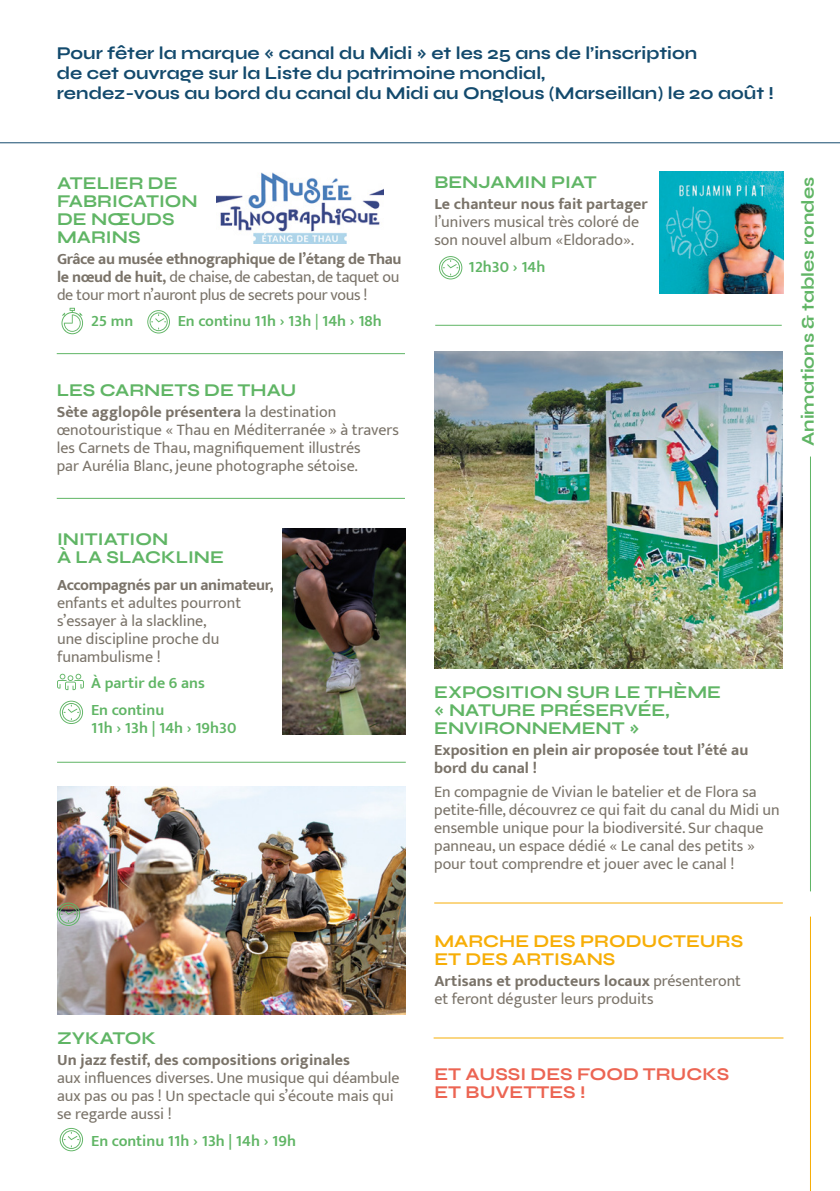
<style>
.page{position:relative;width:840px;height:1191px;background:#fff}
.page>*{position:absolute;margin:0;border:0;box-sizing:border-box;transform-origin:0 0}
.t1{font:18px/18px "Syne";color:#60b565}
.t2{font:18px/20px "Syne";color:#134a6d}
.t3{font:18px/18px "Syne";color:#f7ae07}
.t4{font:18px/18px "Syne";color:#ec6553}
.t5{font:16px/18px "Mukta";color:#7a7369}
.t6{font:16px/18px "Mukta";letter-spacing:-.02em;color:#7a7369}
.t7{font:700 16px/18px "Mukta";color:#7a7369}
.t8{font:600 16px/26.4px "Mukta";color:#60b565}
.t9{font:700 16px "Mukta";letter-spacing:-.02em;color:#7a7369}
.s1{font-weight:700}
.s2{font-weight:400}
</style>
<div class="page">
<svg style="left:57px;top:673px;width:27px;height:17px"></svg>
<hr style="left:57px;top:353px;width:348px;height:1px;background:#60b565">
<hr style="left:0;top:142px;width:839px;height:1px;background:#134a6d">
<hr style="left:57px;top:498px;width:348px;height:1px;background:#60b565">
<hr style="left:435px;top:325px;width:346px;height:1px;background:#60b565">
<hr style="left:434px;top:902px;width:348px;height:1px;background:#f7ae07">
<hr style="left:57px;top:762px;width:348px;height:1px;background:#60b565">
<img style="left:282px;top:528px;width:123px;height:206px">
<img style="left:659px;top:172px;width:123px;height:121px">
<img style="left:57px;top:786px;width:348px;height:228px">
<hr style="left:809px;top:456px;width:1px;height:435px;background:#60b565">
<hr style="left:809px;top:916px;width:1px;height:275px;background:#f7ae07">
<svg style="left:147px;top:310px;width:23px;height:23px"></svg>
<svg style="left:60px;top:700px;width:23px;height:24px"></svg>
<svg style="left:60px;top:1128px;width:23px;height:23px"></svg>
<svg style="left:439px;top:256px;width:23px;height:23px"></svg>
<svg style="left:61px;top:308px;width:22px;height:26px"></svg>
<svg style="left:57px;top:902px;width:23px;height:24px"></svg>
<img style="left:434px;top:352px;width:348px;height:316px">
<img style="left:217px;top:172px;width:166px;height:72px">
<hr style="left:433px;top:1037px;width:350px;height:1px;background:#f7ae07">
<p class="t2" style="left:57px;top:43px;width:718px">Pour fêter la marque « canal du Midi » et les 25 ans de l’inscription<br>de cet ouvrage sur la Liste du patrimoine mondial,<br>rendez-vous au bord du canal du Midi au Onglous (Marseillan) le 20 août !</p>
<p class="t1" style="left:57px;top:174px;width:142px">ATELIER DE<br>FABRICATION<br>DE NŒUDS<br>MARINS</p>
<p class="t6" style="left:57px;top:249px;width:346px"><span class="s1">Grâce au musée ethnographique de l’étang de Thau le nœud de huit,</span> de chaise, de cabestan, de taquet ou de tour mort n’auront plus de secrets pour vous !</p>
<p class="t8" style="left:91px;top:307px;width:44px">25 mn</p>
<p class="t8" style="left:177px;top:307px;width:205px">En continu 11h › 13h <span class="s2">|</span> 14h › 18h</p>
<p class="t1" style="left:57px;top:380px;width:241px">LES CARNETS DE THAU</p>
<p class="t5" style="left:57px;top:402px;width:343px"><span class="s1">Sète agglopôle présentera</span> la destination œnotouristique « Thau en Méditerranée » à travers les Carnets de Thau, magnifiquement illustrés<br>par Aurélia Blanc, jeune photographe sétoise.</p>
<p class="t1" style="left:57px;top:530px;width:168px">INITIATION<br>À LA SLACKLINE</p>
<p class="t9" style="left:57px;top:575px;width:218px">Accompagnés par un animateur,</p>
<p class="t5" style="left:57px;top:593px;width:185px">enfants et adultes pourront s’essayer à la slackline,<br>une discipline proche du funambulisme !</p>
<p class="t8" style="left:91px;top:669px;width:115px">À partir de 6 ans<br>En continu</p>
<p class="t8" style="left:91px;top:714px;width:147px">11h › 13h | 14h › 19h30</p>
<p class="t1" style="left:57px;top:1029px;width:100px">ZYKATOK</p>
<p class="t7" style="left:57px;top:1050px;width:294px">Un jazz festif, des compositions originales</p>
<p class="t5" style="left:57px;top:1068px;width:344px">aux influences diverses. Une musique qui déambule aux pas ou pas ! Un spectacle qui s’écoute mais qui se regarde aussi !</p>
<p class="t8" style="left:91px;top:1126px;width:206px">En continu 11h › 13h | 14h › 19h</p>
<p class="t1" style="left:434px;top:173px;width:164px">BENJAMIN PIAT</p>
<p class="t7" style="left:434px;top:194px;width:215px">Le chanteur nous fait partager</p>
<p class="t5" style="left:434px;top:212px;width:206px">l’univers musical très coloré de son nouvel album «Eldorado».</p>
<p class="t8" style="left:468px;top:253px;width:78px">12h30 › 14h</p>
<p class="t1" style="left:797px;top:446px;width:271px;rotate:-90deg">Animations &amp; tables rondes</p>
<p class="t1" style="left:434px;top:683px;width:288px">EXPOSITION SUR LE THÈME « NATURE PRÉSERVÉE,<br>ENVIRONNEMENT »</p>
<p class="t7" style="left:434px;top:740px;width:315px">Exposition en plein air proposée tout l’été au bord du canal !</p>
<p class="t5" style="left:434px;top:782px;width:347px">En compagnie de Vivian le batelier et de Flora sa petite-fille, découvrez ce qui fait du canal du Midi un ensemble unique pour la biodiversité. Sur chaque panneau, un espace dédié « Le canal des petits » pour tout comprendre et jouer avec le canal !</p>
<p class="t3" style="left:434px;top:931px;width:310px">MARCHE DES PRODUCTEURS<br>ET DES ARTISANS</p>
<p class="t5" style="left:434px;top:971px;width:308px"><span class="s1">Artisans et producteurs locaux</span> présenteront et feront déguster leurs produits</p>
<p class="t4" style="left:434px;top:1064px;width:296px">ET AUSSI DES FOOD TRUCKS<br>ET BUVETTES !</p>
</div>
